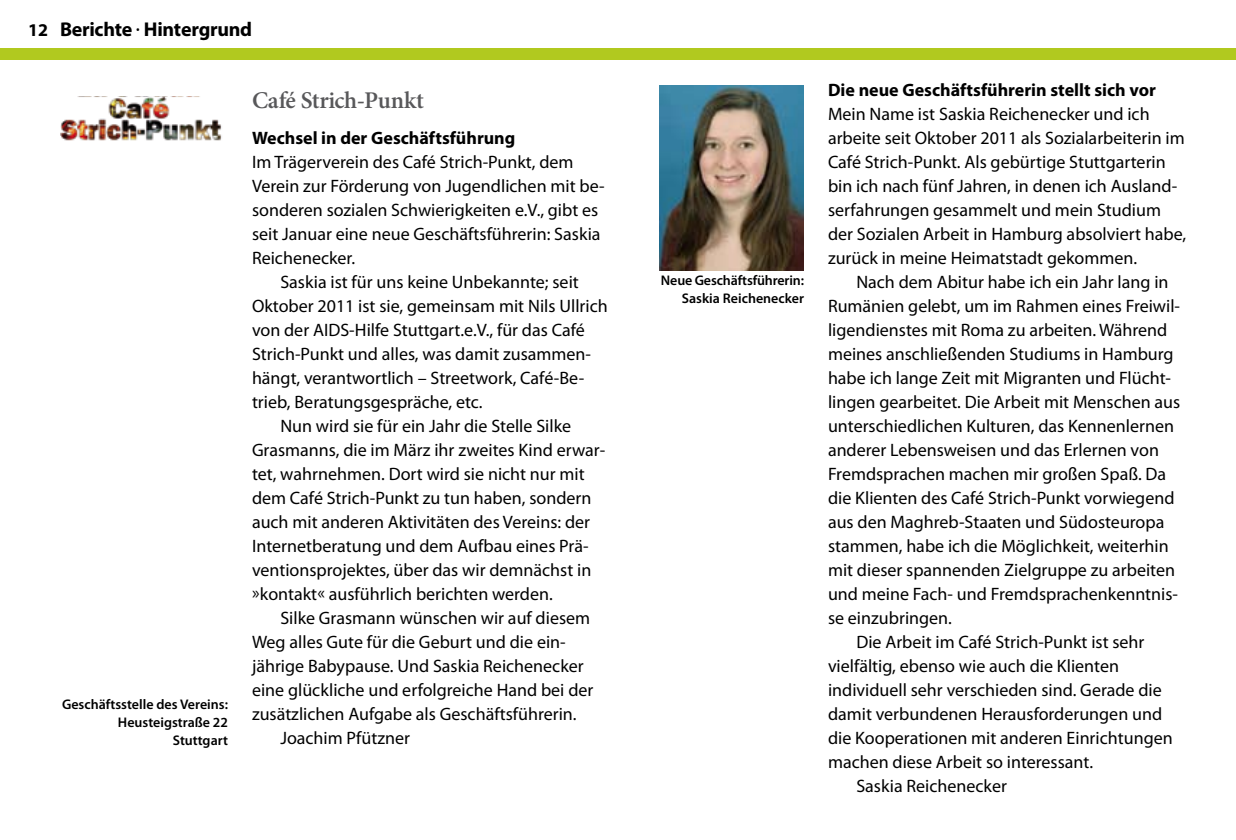
<style>
.page{position:relative;width:1236px;height:840px;background:#fff}
.page>*{position:absolute;margin:0;border:0;box-sizing:border-box;transform-origin:0 0}
.t1{font:600 24px "Minion Pro";letter-spacing:-.01em;color:#58585a}
.t2{font:700 20px "Myriad Pro";letter-spacing:-.015em;color:#000}
.t3{font:18px/24px "Myriad Pro";color:#000}
.t4{font:700 18px "Myriad Pro";color:#000}
.t5{font:600 14px/18px "Myriad Pro";color:#000;text-align:right}
.s1{font-size:18px}
.s2{font-weight:400}
</style>
<div class="page">
<div style="left:0;top:48px;width:1236px;height:12px;background:#b1c91f"></div>
<img style="left:60px;top:96px;width:162px;height:44px">
<img style="left:660px;top:85px;width:144px;height:186px">
<p class="t2" style="left:28px;top:16px;width:226px"><span class="s1">12</span> Berichte <span class="s2">·</span> Hintergrund</p>
<p class="t5" style="left:62px;top:695px;width:167px">Geschäftsstelle des Vereins:<br>Heusteigstraße 22<br>Stuttgart</p>
<h1 class="t1" style="left:252px;top:84px;width:174px">Café Strich-Punkt</h1>
<p class="t4" style="left:252px;top:126px;width:265px">Wechsel in der Geschäftsführung</p>
<p class="t3" style="left:252px;top:150px;width:354px">Im Trägerverein des Café Strich-Punkt, dem Verein zur Förderung von Jugendlichen mit be&shy;sonderen sozialen Schwierigkeiten e.V., gibt es seit Januar eine neue Geschäftsführerin: Saskia Reichenecker.</p>
<p class="t3" style="left:280px;top:270px;width:300px">Saskia ist für uns keine Unbekannte; seit</p>
<p class="t3" style="left:252px;top:294px;width:357px">Oktober 2011 ist sie, gemeinsam mit Nils Ullrich</p>
<p class="t3" style="left:252px;top:318px;width:334px">von der AIDS-Hilfe Stuttgart.e.V., für das Café</p>
<p class="t3" style="left:252px;top:342px;width:341px">Strich-Punkt und alles, was damit zusammen-</p>
<p class="t3" style="left:252px;top:366px;width:334px">hängt, verantwortlich – Streetwork, Café-Be-</p>
<p class="t3" style="left:252px;top:390px;width:232px">trieb, Beratungsgespräche, etc.</p>
<p class="t3" style="left:280px;top:414px;width:292px">Nun wird sie für ein Jahr die Stelle Silke</p>
<p class="t3" style="left:252px;top:438px;width:355px">Grasmanns, die im März ihr zweites Kind erwar-</p>
<p class="t3" style="left:252px;top:462px;width:334px">tet, wahrnehmen. Dort wird sie nicht nur mit</p>
<p class="t3" style="left:252px;top:486px;width:341px">dem Café Strich-Punkt zu tun haben, sondern</p>
<p class="t3" style="left:252px;top:510px;width:340px">auch mit anderen Aktivitäten des Vereins: der</p>
<p class="t3" style="left:252px;top:534px;width:338px">Internetberatung und dem Aufbau eines Prä-</p>
<p class="t3" style="left:252px;top:558px;width:341px">ventionsprojektes, über das wir demnächst in</p>
<p class="t3" style="left:252px;top:582px;width:302px">»kontakt« ausführlich berichten werden.</p>
<p class="t3" style="left:280px;top:606px;width:311px">Silke Grasmann wünschen wir auf diesem</p>
<p class="t3" style="left:252px;top:630px;width:315px">Weg alles Gute für die Geburt und die ein-</p>
<p class="t3" style="left:252px;top:654px;width:333px">jährige Babypause. Und Saskia Reichenecker</p>
<p class="t3" style="left:252px;top:678px;width:343px">eine glückliche und erfolgreiche Hand bei der</p>
<p class="t3" style="left:252px;top:702px;width:326px">zusätzlichen Aufgabe als Geschäftsführerin.</p>
<p class="t3" style="left:280px;top:726px;width:131px">Joachim Pfützner</p>
<p class="t5" style="left:661px;top:270px;width:145px">Neue Geschäftsführerin:<br>Saskia Reichenecker</p>
<p class="t4" style="left:828px;top:78px;width:329px">Die neue Geschäftsführerin stellt sich vor</p>
<p class="t3" style="left:828px;top:102px;width:360px">Mein Name ist Saskia Reichenecker und ich arbeite seit Oktober 2011 als Sozialarbeiterin im Café Strich-Punkt. Als gebürtige Stuttgarterin bin ich nach fünf Jahren, in denen ich Ausland&shy;serfahrungen gesammelt und mein Studium der Sozialen Arbeit in Hamburg absolviert habe, zurück in meine Heimatstadt gekommen.</p>
<p class="t3" style="left:856px;top:269px;width:314px">Nach dem Abitur habe ich ein Jahr lang in</p>
<p class="t3" style="left:828px;top:293px;width:354px">Rumänien gelebt, um im Rahmen eines Freiwil-</p>
<p class="t3" style="left:828px;top:317px;width:341px">ligendienstes mit Roma zu arbeiten. Während</p>
<p class="t3" style="left:828px;top:341px;width:347px">meines anschließenden Studiums in Hamburg</p>
<p class="t3" style="left:828px;top:365px;width:345px">habe ich lange Zeit mit Migranten und Flücht-</p>
<p class="t3" style="left:828px;top:389px;width:354px">lingen gearbeitet. Die Arbeit mit Menschen aus</p>
<p class="t3" style="left:828px;top:413px;width:348px">unterschiedlichen Kulturen, das Kennenlernen</p>
<p class="t3" style="left:828px;top:437px;width:333px">anderer Lebensweisen und das Erlernen von</p>
<p class="t3" style="left:828px;top:461px;width:340px">Fremdsprachen machen mir großen Spaß. Da</p>
<p class="t3" style="left:828px;top:485px;width:348px">die Klienten des Café Strich-Punkt vorwiegend</p>
<p class="t3" style="left:828px;top:509px;width:338px">aus den Maghreb-Staaten und Südosteuropa</p>
<p class="t3" style="left:828px;top:533px;width:342px">stammen, habe ich die Möglichkeit, weiterhin</p>
<p class="t3" style="left:828px;top:557px;width:349px">mit dieser spannenden Zielgruppe zu arbeiten</p>
<p class="t3" style="left:828px;top:581px;width:352px">und meine Fach- und Fremdsprachenkenntnis-</p>
<p class="t3" style="left:828px;top:605px;width:126px">se einzubringen.</p>
<p class="t3" style="left:856px;top:629px;width:290px">Die Arbeit im Café Strich-Punkt ist sehr</p>
<p class="t3" style="left:828px;top:653px;width:293px">vielfältig, ebenso wie auch die Klienten</p>
<p class="t3" style="left:828px;top:677px;width:335px">individuell sehr verschieden sind. Gerade die</p>
<p class="t3" style="left:828px;top:701px;width:336px">damit verbundenen Herausforderungen und</p>
<p class="t3" style="left:828px;top:725px;width:346px">die Kooperationen mit anderen Einrichtungen</p>
<p class="t3" style="left:828px;top:749px;width:267px">machen diese Arbeit so interessant.</p>
<p class="t3" style="left:856px;top:773px;width:152px">Saskia Reichenecker</p>
</div>
